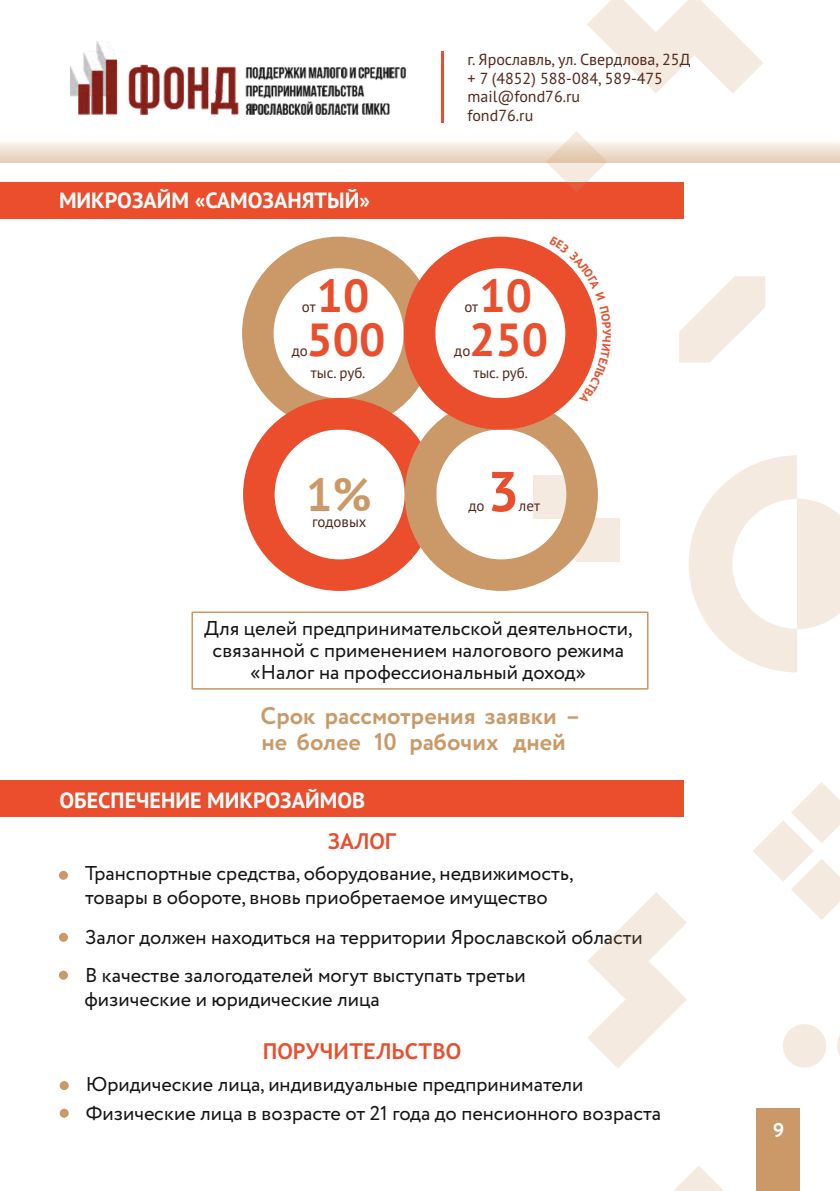
<style>
.page{position:relative;width:840px;height:1191px;background:#fff}
.page>*{position:absolute;margin:0;border:0;box-sizing:border-box;transform-origin:0 0}
.t1{font:700 56px "PT Sans";color:#ea4e2d}
.t2{font:700 46.4px "PT Sans";color:#ea4e2d}
.t3{font:700 46.4px "PT Sans";color:#cb9968}
.t4{font:700 24px/25.6px "Circe";color:#cb9968}
.t5{font:700 22px "PT Sans";color:#fff}
.t6{font:700 22px "Trebuchet MS";color:#ea4e2d}
.t7{font:20px/21.8px "Circe";color:#131413}
.t8{font:700 20px "Circe";color:#fff}
.t9{font:16px/18.6px "PT Sans";color:#53281b}
.t10{font:15px "PT Sans";color:#53281b}
</style>
<div class="page">
<div style="left:0;top:780px;width:684px;height:36px;background:#ea4e2d"></div>
<div style="left:0;top:182px;width:684px;height:37px;background:#ea4e2d"></div>
<div style="left:59px;top:870px;width:9px;height:9px;background:#cb9968;border-radius:50%"></div>
<div style="left:59px;top:933px;width:9px;height:8px;background:#cb9968;border-radius:50%"></div>
<div style="left:59px;top:970px;width:9px;height:9px;background:#cb9968;border-radius:50%"></div>
<div style="left:60px;top:1081px;width:9px;height:9px;background:#cb9968;border-radius:50%"></div>
<div style="left:60px;top:1108px;width:9px;height:9px;background:#cb9968;border-radius:50%"></div>
<img style="left:83px;top:42px;width:32px;height:16px">
<div style="left:755px;top:1108px;width:44px;height:83px;background:#cb9968"></div>
<svg style="left:548px;top:163px;width:58px;height:29px"></svg>
<svg style="left:587px;top:0;width:171px;height:58px"></svg>
<svg style="left:753px;top:782px;width:86px;height:138px"></svg>
<div style="left:576px;top:518px;width:43px;height:44px;background:#f4eae0"></div>
<svg style="left:837px;top:1038px;width:2px;height:16px"></svg>
<div style="left:782px;top:1024px;width:43px;height:43px;background:#f4eae0;border-radius:50%"></div>
<svg style="left:587px;top:892px;width:99px;height:176px"></svg>
<svg style="left:679px;top:276px;width:86px;height:86px"></svg>
<svg style="left:689px;top:455px;width:150px;height:217px"></svg>
<svg style="left:673px;top:1166px;width:51px;height:25px"></svg>
<div style="left:191px;top:611px;width:457px;height:78px;border:2px solid #cb9968"></div>
<svg style="left:0;top:58px;width:839px;height:105px"></svg>
<hr style="left:440px;top:52px;width:3px;height:71px;background:#ea4e2d">
<svg style="left:242px;top:236px;width:356px;height:355px"></svg>
<p class="t9" style="left:467px;top:51px;width:224px">г. Ярославль, ул. Свердлова, 25Д + 7 (4852) 588-084, 589-475 mail@fond76.ru<br>fond76.ru</p>
<p class="t5" style="left:59px;top:191px;width:312px">МИКРОЗАЙМ «САМОЗАНЯТЫЙ»</p>
<h2 class="t2" style="left:317px;top:276px;width:54px">10</h2>
<p class="t10" style="left:302px;top:300px;width:15px">от</p>
<h2 class="t2" style="left:479px;top:276px;width:54px">10</h2>
<p class="t10" style="left:464px;top:300px;width:15px">от</p>
<h2 class="t2" style="left:306px;top:320px;width:80px">500</h2>
<p class="t10" style="left:311px;top:366px;width:56px">тыс. руб.</p>
<p class="t10" style="left:291px;top:344px;width:18px">до</p>
<h2 class="t2" style="left:469px;top:320px;width:80px">250</h2>
<p class="t10" style="left:473px;top:366px;width:56px">тыс. руб.</p>
<p class="t10" style="left:454px;top:344px;width:18px">до</p>
<h2 class="t3" style="left:306px;top:475px;width:67px">1%</h2>
<h1 class="t1" style="left:487px;top:468px;width:33px">3</h1>
<p class="t10" style="left:468px;top:499px;width:18px">до</p>
<p class="t10" style="left:518px;top:499px;width:23px">лет</p>
<p class="t10" style="left:312px;top:515px;width:56px">годовых</p>
<p class="t7" style="left:204px;top:618px;width:429px;text-align:center">Для целей предпринимательской деятельности, связанной с применением налогового режима «Налог на профессиональный доход»</p>
<p class="t4" style="left:260px;top:705px;width:321px">Срок рассмотрения заявки – не более 10 рабочих дней</p>
<p class="t5" style="left:59px;top:791px;width:307px">ОБЕСПЕЧЕНИЕ МИКРОЗАЙМОВ</p>
<p class="t6" style="left:327px;top:833px;width:71px">ЗАЛОГ</p>
<p class="t7" style="left:85px;top:863px;width:490px;line-height:23.6px">Транспортные средства, оборудование, недвижимость, товары в обороте, вновь приобретаемое имущество</p>
<p class="t7" style="left:85px;top:919px;width:559px;line-height:38px">Залог должен находиться на территории Ярославской области<br>В качестве залогодателей могут выступать третьи</p>
<p class="t7" style="left:84px;top:989px;width:296px">физические и юридические лица</p>
<p class="t6" style="left:263px;top:1042px;width:200px">ПОРУЧИТЕЛЬСТВО</p>
<p class="t7" style="left:86px;top:1071px;width:576px;line-height:28.8px">Юридические лица, индивидуальные предприниматели<br>Физические лица в возрасте от 21 года до пенсионного возраста</p>
<p class="t8" style="left:772px;top:1116px;width:13px">9</p>
</div>
